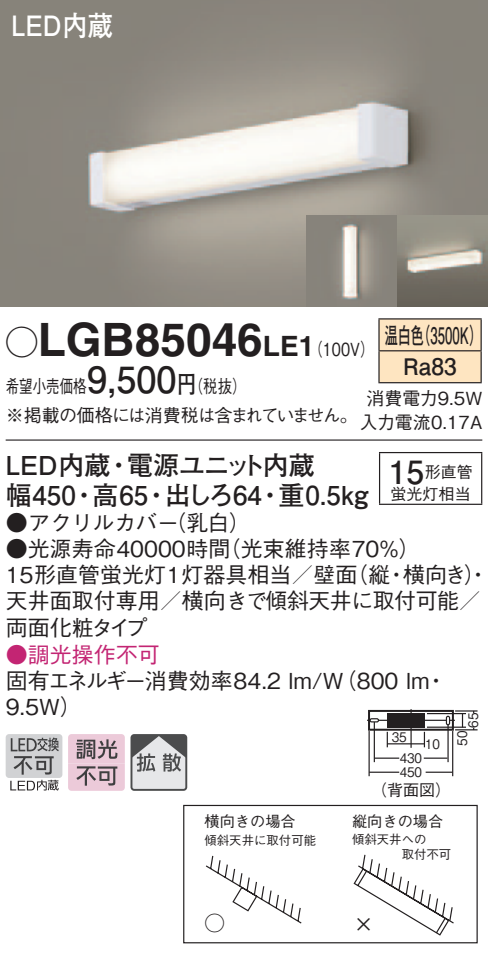
<style>
.page{position:relative;width:488px;height:955px;background:#fff}
.page>*{position:absolute;margin:0;border:0;box-sizing:border-box;transform-origin:0 0}
.t1{font:700 46px "Helvetica LT Std";color:#231f20}
.t2{font:700 36px "Futo Go B101 Pro";color:#231f20}
.t3{font:700 32px "Futo Go B101 Pro";color:#231f20}
.t4{font:700 28px "Futo Go B101 Pro";color:#fff;scale:.9 1}
.t5{font:700 28px "Helvetica LT Std";color:#231f20}
.t6{font:700 26px "Futo Go B101 Pro";color:#231f20}
.t7{font:700 26px "Futo Go B101 Pro";letter-spacing:-.05em;color:#231f20}
.t8{font:700 22.8px/32px "Futo Go B101 Pro";color:#231f20;scale:.58 1}
.t9{font:500 22px/26px "Gothic BBB Pro";color:#231f20}
.t10{font:500 22px "Gothic BBB Pro";color:#c32573}
.t11{font:21.2px "Gothic BBB Pro Medium 90 pv RKSJ H";color:#231f20}
.t12{font:500 18px/28px "Gothic BBB Pro";letter-spacing:-.04em;color:#231f20;scale:.75 1}
.t13{font:500 18px/24px "Gothic BBB Pro";color:#231f20;text-align:center}
.t14{font:500 18px "Gothic BBB Pro";color:#231f20;scale:.8 1}
.t15{font:500 16px "Gothic BBB Pro";color:#231f20}
.t16{font:15.2px "Gothic BBB Pro Medium 90 pv RKSJ H";color:#231f20}
.t17{font:500 13.2px "Gothic BBB Pro";color:#231f20;scale:.9 1}
.t18{font:12.4px "Gothic BBB Pro Medium 90 pv RKSJ H";color:#231f20}
.s1{font-family:"Ford Classification 1";font-weight:400;font-size:32px}
.s2{font-family:"Futo Go B101 Pro";font-weight:700;font-size:24px}
.s3{font-family:"Helvetica LT Std";font-weight:700;font-size:28px}
</style>
<div class="page">
<img style="left:0;top:0;width:488px;height:306px">
<img style="left:306px;top:215px;width:182px;height:91px">
<div style="left:6px;top:733px;width:56px;height:44px;background:#d1d2d4;border-radius:3px"></div>
<svg style="left:10px;top:737px;width:49px;height:53px"></svg>
<svg style="left:68px;top:734px;width:57px;height:56px;background:#c9aeba"></svg>
<svg style="left:133px;top:736px;width:51px;height:51px;background:#b2b3b5"></svg>
<div style="left:130px;top:733px;width:57px;height:57px;border:2px solid #4b4c4d;border-radius:3px"></div>
<hr style="left:6px;top:439px;width:476px;height:1px;background:#231f20">
<div style="left:379px;top:319px;width:101px;height:63px;background:#fee5c1"></div>
<hr style="left:378px;top:318px;width:103px;height:1px;background:#231f20">
<hr style="left:378px;top:319px;width:1px;height:31px;background:#231f20">
<hr style="left:480px;top:319px;width:1px;height:31px;background:#231f20">
<hr style="left:378px;top:350px;width:103px;height:1px;background:#231f20">
<hr style="left:378px;top:351px;width:1px;height:31px;background:#231f20">
<hr style="left:480px;top:351px;width:1px;height:31px;background:#231f20">
<hr style="left:378px;top:382px;width:103px;height:1px;background:#231f20">
<hr style="left:379px;top:453px;width:1px;height:50px;background:#231f20">
<hr style="left:379px;top:452px;width:103px;height:1px;background:#231f20">
<hr style="left:481px;top:453px;width:1px;height:50px;background:#231f20">
<hr style="left:379px;top:503px;width:103px;height:2px;background:#231f20">
<svg style="left:206px;top:854px;width:248px;height:82px"></svg>
<div style="left:183px;top:804px;width:294px;height:139px;border:1px solid #231f20"></div>
<hr style="left:447px;top:724px;width:1px;height:38px;background:#231f20">
<hr style="left:373px;top:721px;width:2px;height:41px;background:#231f20">
<svg style="left:375px;top:757px;width:24px;height:1px"></svg>
<svg style="left:423px;top:757px;width:24px;height:1px"></svg>
<hr style="left:387px;top:743px;width:37px;height:1px;background:#231f20">
<hr style="left:368px;top:730px;width:1px;height:46px;background:#231f20">
<hr style="left:452px;top:730px;width:1px;height:46px;background:#231f20">
<hr style="left:369px;top:771px;width:30px;height:1px;background:#231f20">
<svg style="left:425px;top:771px;width:27px;height:1px"></svg>
<svg style="left:386px;top:731px;width:2px;height:16px"></svg>
<svg style="left:423px;top:731px;width:2px;height:16px"></svg>
<div style="left:368px;top:709px;width:86px;height:21px;border:2px solid #231f20"></div>
<hr style="left:378px;top:719px;width:68px;height:1px;background:#231f20">
<hr style="left:410px;top:709px;width:1px;height:38px;background:#231f20">
<div style="left:445px;top:715px;width:5px;height:10px;border:1px solid #231f20;border-radius:2px"></div>
<div style="left:369px;top:718px;width:10px;height:4px;border:1px solid #231f20;border-radius:2px"></div>
<hr style="left:427px;top:712px;width:39px;height:2px;background:#231f20">
<hr style="left:427px;top:726px;width:39px;height:1px;background:#231f20">
<svg style="left:449px;top:710px;width:28px;height:20px"></svg>
<div style="left:387px;top:713px;width:37px;height:14px;background:#231f20"></div>
<p class="t4" style="left:11px;top:3px;width:114px">LED内蔵</p>
<h1 class="t1" style="left:6px;top:311px;width:258px"><span class="s1">A</span>LGB85046</h1>
<p class="t14" style="left:177px;top:372px;width:88px">（<span class="s2">円</span>税抜(</p>
<p class="t8" style="left:417px;top:316px;width:115px">（3500 (K</p>
<p class="t8" style="left:403px;top:316px;width:94px;text-indent:-19px">温白色<br>Ra83</p>
<p class="t5" style="left:263px;top:329px;width:37px">LE</p>
<p class="t14" style="left:298px;top:334px;width:96px">（<span class="s3">1</span> 100 (V</p>
<h2 class="t2" style="left:87px;top:351px;width:91px">9,500</h2>
<p class="t12" style="left:6px;top:370px;width:471px">希望小売価格<br>※掲載の価格には消費税は含まれていません。</p>
<p class="t7" style="left:127px;top:444px;width:189px">電源ユニット内蔵</p>
<p class="t13" style="left:359px;top:384px;width:124px">消費電力9.5W入力電流0.17A</p>
<p class="t6" style="left:6px;top:444px;width:106px">LED内蔵</p>
<h3 class="t3" style="left:388px;top:446px;width:37px">15</h3>
<p class="t15" style="left:390px;top:480px;width:81px">蛍光灯相当</p>
<p class="t6" style="left:106px;top:444px;width:27px">・</p>
<p class="t15" style="left:424px;top:458px;width:49px">形直管</p>
<p class="t6" style="left:278px;top:474px;width:91px">重0.5kg</p>
<p class="t6" style="left:6px;top:474px;width:72px">幅450</p>
<p class="t9" style="left:219px;top:506px;width:203px;text-indent:-213px">●アクリルカバー乳白(<br>（光束維持率70％(</p>
<p class="t6" style="left:92px;top:474px;width:57px">高65</p>
<p class="t6" style="left:165px;top:474px;width:99px">出しろ64</p>
<p class="t6" style="left:71px;top:474px;width:27px">・</p>
<p class="t6" style="left:144px;top:474px;width:27px">・</p>
<p class="t6" style="left:257px;top:474px;width:27px">・</p>
<p class="t9" style="left:164px;top:506px;width:23px">（</p>
<p class="t9" style="left:6px;top:533px;width:226px">●光源寿命40000時間</p>
<p class="t9" style="left:346px;top:559px;width:45px">（縦</p>
<p class="t9" style="left:403px;top:559px;width:88px">横向き・(</p>
<p class="t9" style="left:6px;top:559px;width:476px">15形直管蛍光灯1灯器具相当／壁面<br>天井面取付専用／横向きで傾斜天井に取付可能／両面化粧タイプ</p>
<p class="t10" style="left:6px;top:636px;width:155px">●調光操作不可</p>
<p class="t9" style="left:425px;top:664px;width:23px">・</p>
<p class="t9" style="left:385px;top:559px;width:23px">・</p>
<p class="t9" style="left:6px;top:664px;width:425px">固有エネルギー消費効率84.2 lm （W/ 800 lm<br>9.5W(</p>
<p class="t17" style="left:462px;top:727px;width:18px;rotate:-90deg">65</p>
<p class="t17" style="left:391px;top:726px;width:18px">35</p>
<p class="t17" style="left:425px;top:732px;width:18px">10</p>
<p class="t17" style="left:451px;top:745px;width:18px;rotate:-90deg">50</p>
<p class="t17" style="left:399px;top:747px;width:26px">430</p>
<p class="t17" style="left:399px;top:761px;width:26px">450</p>
<p class="t15" style="left:371px;top:776px;width:81px">（背面図(</p>
<p class="t16" style="left:204px;top:808px;width:93px">横向きの場合</p>
<p class="t16" style="left:352px;top:808px;width:93px">縦向きの場合</p>
<p class="t18" style="left:204px;top:830px;width:113px">傾斜天井に取付可能</p>
<p class="t18" style="left:352px;top:829px;width:76px">傾斜天井への</p>
<p class="t18" style="left:352px;top:844px;width:101px">　　　　取付不可</p>
<p class="t11" style="left:204px;top:905px;width:23px">○</p>
<p class="t11" style="left:353px;top:906px;width:23px">×</p>
</div>
